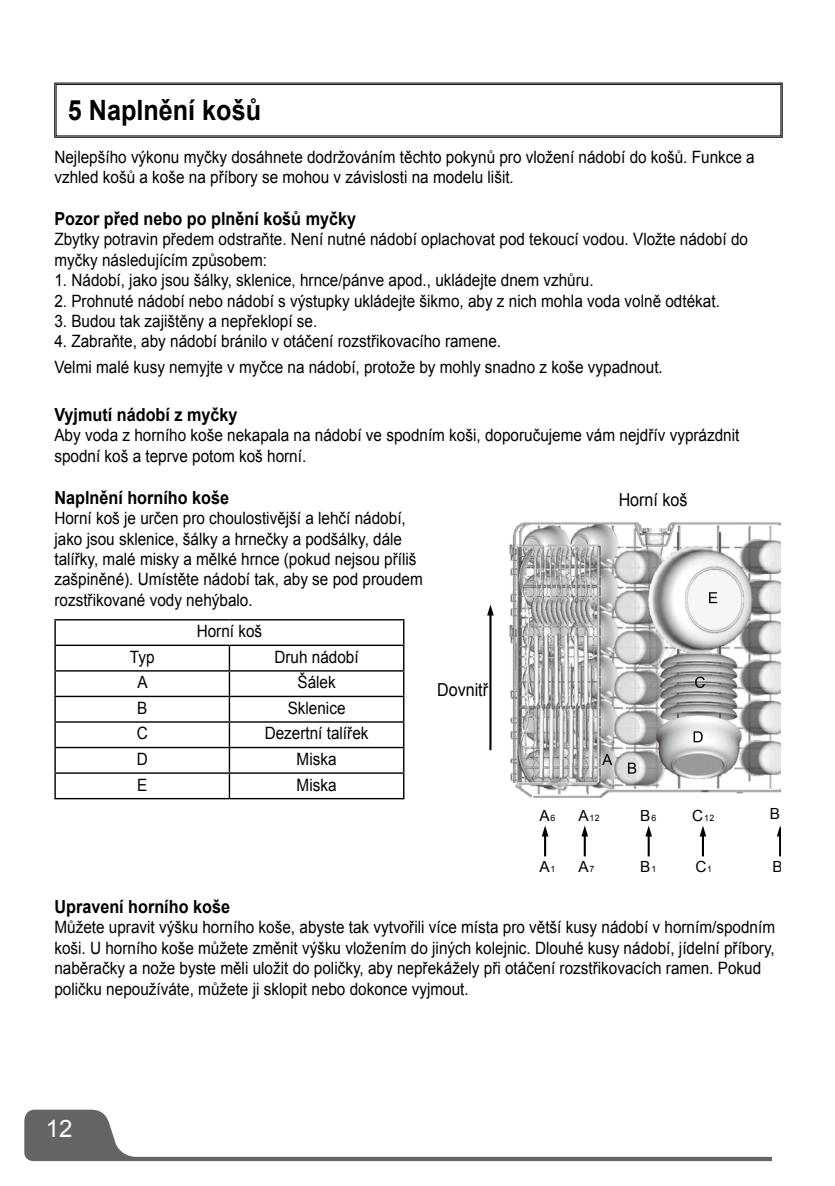
<style>
.page{position:relative;width:835px;height:1186px;background:#fff}
.page>*{position:absolute;margin:0;border:0;box-sizing:border-box;transform-origin:0 0}
.t1{font:700 28px "Arial";color:#000;scale:.9 1}
.t2{font:24px "Arial";color:#fff}
.t3{font:700 18px "Arial";color:#000;scale:.9 1}
.t4{font:18px "Arial";color:#000;scale:.9 1}
.t5{font:17px/20.4px "Arial";color:#000;scale:.9 1}
.t6{font:15.4px "Arial";color:#000}
.t7{font:8.8px "Arial";color:#000}
.s1{font-size:8.8px}
.s2{font-size:15.4px}
</style>
<div class="page">
<svg style="left:24px;top:1109px;width:748px;height:53px"></svg>
<img style="left:509px;top:522px;width:271px;height:276px">
<svg style="left:541px;top:826px;width:7px;height:30px"></svg>
<svg style="left:487px;top:605px;width:6px;height:145px"></svg>
<svg style="left:581px;top:826px;width:7px;height:30px"></svg>
<svg style="left:602px;top:754px;width:10px;height:11px"></svg>
<svg style="left:628px;top:763px;width:8px;height:11px"></svg>
<svg style="left:693px;top:731px;width:9px;height:11px"></svg>
<svg style="left:695px;top:677px;width:9px;height:11px"></svg>
<svg style="left:709px;top:592px;width:8px;height:11px"></svg>
<svg style="left:645px;top:826px;width:7px;height:30px"></svg>
<svg style="left:776px;top:826px;width:4px;height:30px"></svg>
<svg style="left:699px;top:826px;width:7px;height:30px"></svg>
<svg style="left:54px;top:82px;width:728px;height:56px"></svg>
<div style="left:56px;top:84px;width:725px;height:52px;border:1px solid #000"></div>
<hr style="left:54px;top:619px;width:175px;height:1px;background:#000">
<hr style="left:54px;top:620px;width:2px;height:25px;background:#000">
<hr style="left:229px;top:619px;width:175px;height:1px;background:#000">
<hr style="left:54px;top:645px;width:175px;height:1px;background:#000">
<hr style="left:54px;top:646px;width:2px;height:24px;background:#000">
<hr style="left:229px;top:645px;width:175px;height:1px;background:#000">
<hr style="left:54px;top:670px;width:175px;height:2px;background:#000">
<hr style="left:54px;top:672px;width:2px;height:24px;background:#000">
<hr style="left:229px;top:670px;width:175px;height:2px;background:#000">
<hr style="left:54px;top:696px;width:175px;height:1px;background:#000">
<hr style="left:54px;top:697px;width:2px;height:24px;background:#000">
<hr style="left:229px;top:696px;width:175px;height:1px;background:#000">
<hr style="left:54px;top:721px;width:175px;height:2px;background:#000">
<hr style="left:54px;top:723px;width:2px;height:24px;background:#000">
<hr style="left:229px;top:721px;width:175px;height:2px;background:#000">
<hr style="left:54px;top:747px;width:175px;height:1px;background:#000">
<hr style="left:54px;top:748px;width:2px;height:24px;background:#000">
<hr style="left:229px;top:747px;width:175px;height:1px;background:#000">
<hr style="left:54px;top:772px;width:175px;height:2px;background:#000">
<hr style="left:54px;top:774px;width:2px;height:24px;background:#000">
<hr style="left:229px;top:772px;width:175px;height:2px;background:#000">
<svg style="left:229px;top:646px;width:1px;height:152px"></svg>
<svg style="left:403px;top:620px;width:1px;height:178px"></svg>
<hr style="left:54px;top:798px;width:175px;height:1px;background:#000">
<hr style="left:229px;top:798px;width:175px;height:1px;background:#000">
<h1 class="t1" style="left:68px;top:92px;width:216px">5 Naplnění košů</h1>
<p class="t5" style="left:54px;top:147px;width:779px">Nejlepšího výkonu myčky dosáhnete dodržováním těchto pokynů pro vložení nádobí do košů. Funkce a vzhled košů a koše na příbory se mohou v závislosti na modelu lišit.</p>
<p class="t3" style="left:54px;top:206px;width:337px">Pozor před nebo po plnění košů myčky</p>
<p class="t5" style="left:54px;top:229px;width:772px">Zbytky potravin předem odstraňte. Není nutné nádobí oplachovat pod tekoucí vodou. Vložte nádobí do myčky následujícím způsobem:</p>
<p class="t5" style="left:54px;top:270px;width:600px">1. Nádobí, jako jsou šálky, sklenice, hrnce/pánve apod., ukládejte dnem vzhůru.</p>
<p class="t5" style="left:54px;top:291px;width:740px">2. Prohnuté nádobí nebo nádobí s výstupky ukládejte šikmo, aby z nich mohla voda volně odtékat.</p>
<p class="t5" style="left:54px;top:311px;width:293px">3. Budou tak zajištěny a nepřeklopí se.</p>
<p class="t5" style="left:54px;top:329px;width:677px;line-height:26px">4. Zabraňte, aby nádobí bránilo v otáčení rozstřikovacího ramene.<br>Velmi malé kusy nemyjte v myčce na nádobí, protože by mohly snadno z koše vypadnout.</p>
<p class="t3" style="left:54px;top:403px;width:205px">Vyjmutí nádobí z myčky</p>
<p class="t5" style="left:54px;top:425px;width:762px">Aby voda z horního koše nekapala na nádobí ve spodním koši, doporučujeme vám nejdřív vyprázdnit spodní koš a teprve potom koš horní.</p>
<p class="t3" style="left:54px;top:485px;width:196px">Naplnění horního koše</p>
<p class="t5" style="left:54px;top:508px;width:411px">Horní koš je určen pro choulostivější a lehčí nádobí, jako jsou sklenice, šálky a hrnečky a podšálky, dále talířky, malé misky a mělké hrnce (pokud nejsou příliš zašpiněné). Umístěte nádobí tak, aby se pod proudem rozstřikované vody nehýbalo.</p>
<p class="t4" style="left:618px;top:488px;width:78px">Horní koš</p>
<p class="t5" style="left:197px;top:621px;width:74px">Horní koš</p>
<p class="t5" style="left:130px;top:647px;width:29px">Typ</p>
<p class="t5" style="left:274px;top:647px;width:95px">Druh nádobí</p>
<p class="t5" style="left:138px;top:672px;width:13px">A</p>
<p class="t5" style="left:297px;top:672px;width:44px">Šálek</p>
<p class="t5" style="left:137px;top:698px;width:13px">B</p>
<p class="t5" style="left:287px;top:698px;width:66px">Sklenice</p>
<p class="t5" style="left:137px;top:723px;width:14px">C</p>
<p class="t5" style="left:265px;top:723px;width:117px">Dezertní talířek</p>
<p class="t5" style="left:137px;top:749px;width:14px">D</p>
<p class="t5" style="left:296px;top:749px;width:46px">Miska</p>
<p class="t5" style="left:137px;top:775px;width:13px">E</p>
<p class="t5" style="left:296px;top:775px;width:46px">Miska</p>
<p class="t4" style="left:437px;top:678px;width:58px">Dovnitř</p>
<p class="t6" style="left:539px;top:806px;width:17px">A<span class="s1">6</span></p>
<p class="t6" style="left:539px;top:857px;width:17px">A<span class="s1">1</span></p>
<p class="t7" style="left:578px;top:812px;width:23px"><span class="s2">A</span>12</p>
<p class="t6" style="left:578px;top:857px;width:17px">A<span class="s1">7</span></p>
<p class="t6" style="left:640px;top:806px;width:17px">B<span class="s1">6</span></p>
<p class="t6" style="left:640px;top:857px;width:17px">B<span class="s1">1</span></p>
<p class="t7" style="left:692px;top:812px;width:24px"><span class="s2">C</span>12</p>
<p class="t6" style="left:695px;top:857px;width:18px">C<span class="s1">1</span></p>
<p class="t6" style="left:772px;top:857px;width:17px">B<span class="s1">7</span></p>
<p class="t3" style="left:54px;top:895px;width:197px">Upravení horního koše</p>
<p class="t5" style="left:54px;top:917px;width:802px">Můžete upravit výšku horního koše, abyste tak vytvořili více místa pro větší kusy nádobí v horním/spodním koši. U horního koše můžete změnit výšku vložením do jiných kolejnic. Dlouhé kusy nádobí, jídelní příbory, naběračky a nože byste měli uložit do poličky, aby nepřekážely při otáčení rozstřikovacích ramen. Pokud poličku nepoužíváte, můžete ji sklopit nebo dokonce vyjmout.</p>
<h2 class="t2" style="left:46px;top:1113px;width:28px">12</h2>
</div>
